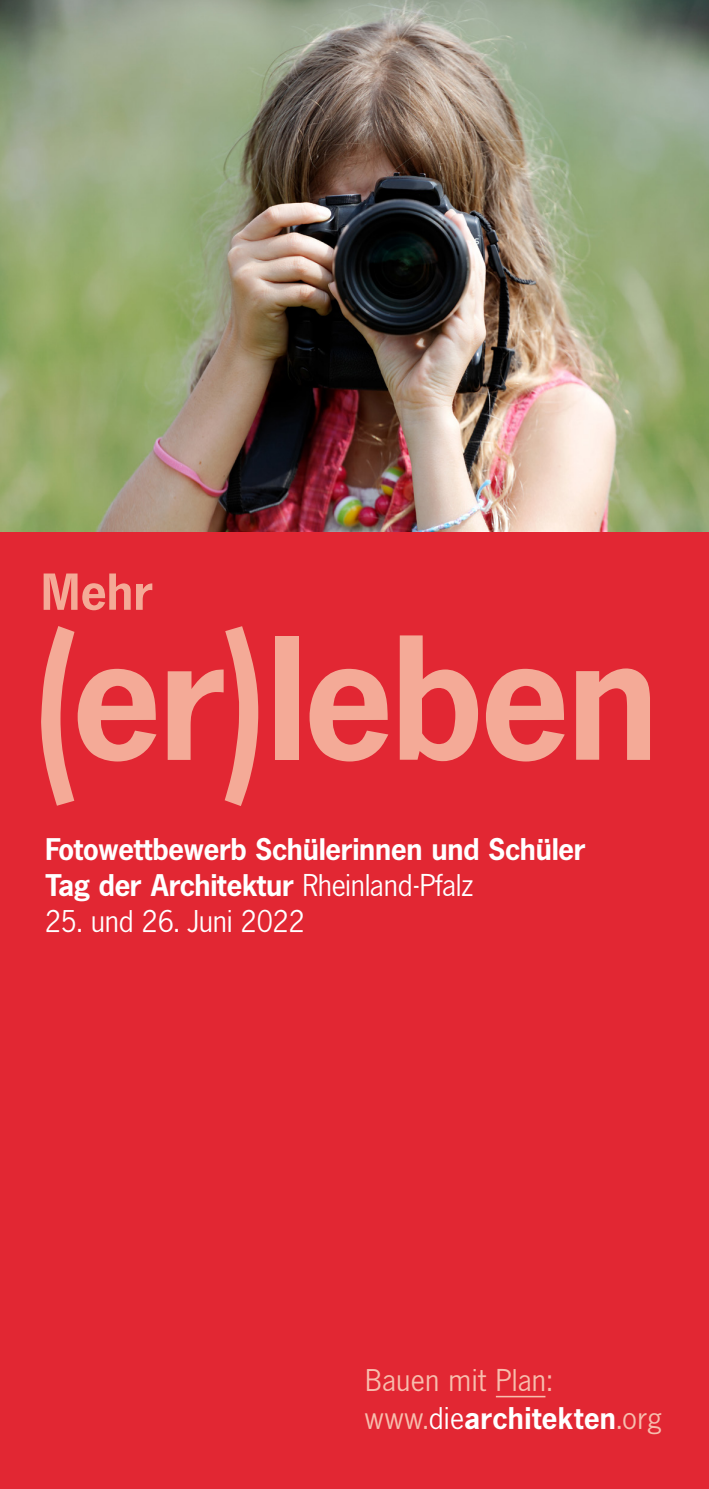
<style>
.page{position:relative;width:709px;height:1489px;background:#fff}
.page>*{position:absolute;margin:0;border:0;box-sizing:border-box;transform-origin:0 0}
.t1{font:700 177.5px "News Gothic BQ";letter-spacing:-.015em;color:#f4aa97}
.t2{font:700 51.75px "News Gothic BQ";color:#f4aa97}
.t3{font:700 31.25px/36.2px "News Gothic BQ";letter-spacing:-.01em;color:#fff}
.t4{font:31.25px/37.5px "News Gothic BQ";letter-spacing:.01em;color:#f7beae}
.t5{font:31.25px "News Gothic BQ";letter-spacing:-.01em;color:#fff}
.s1{font-weight:400}
.s2{color:#fff}
.s3{font-weight:700;color:#fff}
</style>
<div class="page">
<div style="left:0;top:522px;width:709px;height:966px;background:#e22733"></div>
<img style="left:0;top:0;width:709px;height:531px">
<hr style="left:496px;top:1395px;width:49px;height:2px;background:#f7beae">
<h2 class="t2" style="left:41px;top:562px;width:114px">Mehr</h2>
<h1 class="t1" style="left:30px;top:596px;width:631px">(er)leben</h1>
<p class="t3" style="left:45px;top:831px;width:542px">Fotowettbewerb Schülerinnen und Schüler<br>Tag der Architektur <span class="s1">Rheinland-Pfalz</span></p>
<p class="t5" style="left:45px;top:904px;width:261px">25. und 26. Juni 2022</p>
<p class="t4" style="left:365px;top:1362px;width:298px">Bauen mit Plan: www.<span class="s2">die</span><span class="s3">architekten</span>.org</p>
</div>
